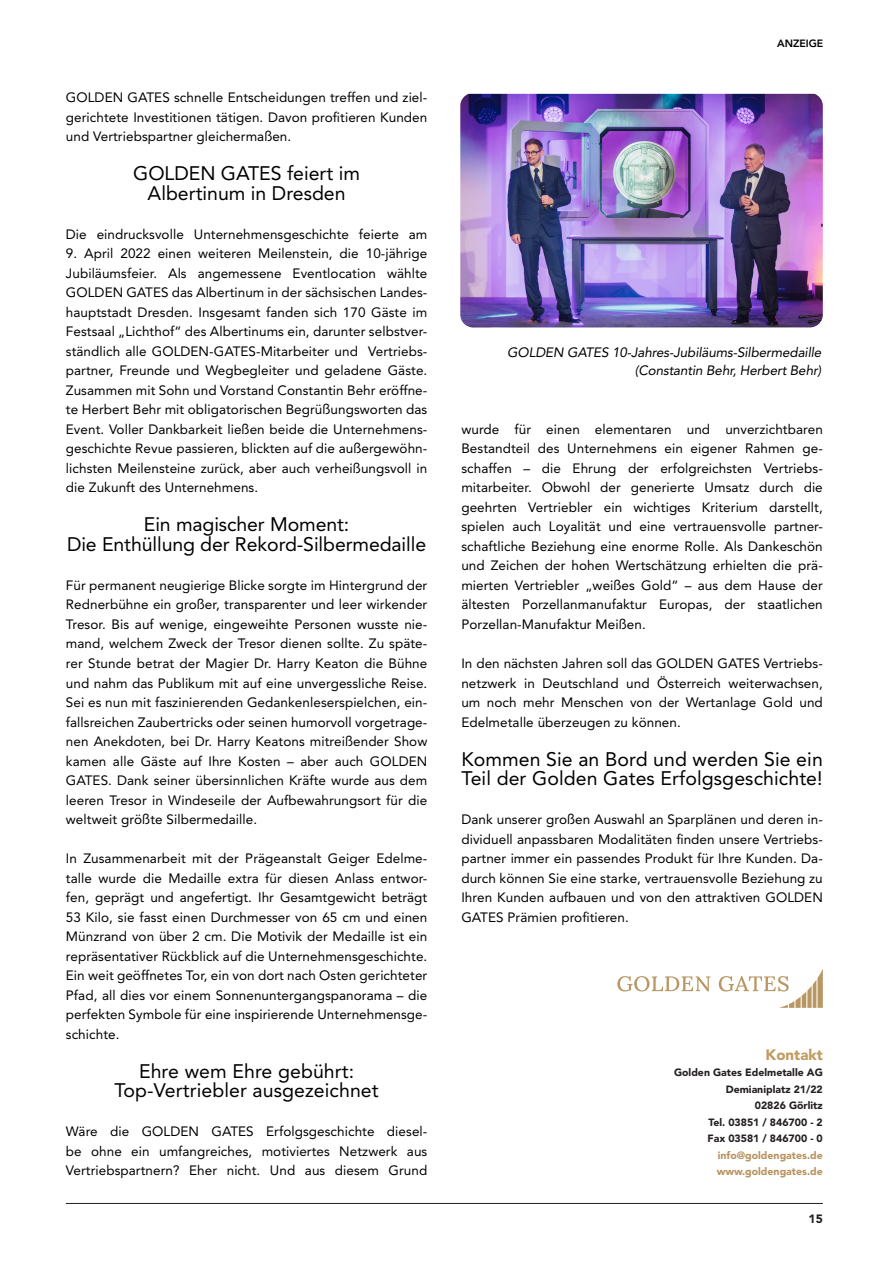
<style>
.page{position:relative;width:893px;height:1263px;background:#fff}
.page>*{position:absolute;margin:0;border:0;box-sizing:border-box;transform-origin:0 0}
.Fließtext_-_Standard{font:19.5px/19.5px "Avenir LT Std";color:#000001;text-align:center}
.t1{font:900 15px "Avenir LT Std";color:#c09a5e}
.Fließtext_-_Standard-2{font:13.5px/19.5px "Avenir LT Std";letter-spacing:.005em;color:#000001;text-align:justify}
.Fließtext_-_Standard-3{font:italic 13.5px "Avenir LT Std";letter-spacing:-.01em;color:#000001}
.t2{font:900 12px "Avenir LT Std";color:#231f20}
.t3{font:900 10.5px "Avenir LT Std";color:#231f20}
.t4{font:900 10.5px "Avenir LT Std";color:#b7935f}
.t5{font:800 10.5px "Avenir LT Std";color:#000001}
</style>
<div class="page">
<hr style="left:66px;top:1203px;width:757px;height:1px;background:#231f20">
<img style="left:460px;top:94px;width:363px;height:233px">
<svg style="left:617px;top:976px;width:93px;height:15px"></svg>
<svg style="left:719px;top:969px;width:104px;height:39px"></svg>
<p class="Fließtext_-_Standard-2" style="left:66px;top:88px;width:363px">GOLDEN GATES schnelle Entscheidungen treffen und ziel&shy;gerichtete Investitionen tätigen. Davon profitieren Kunden und Vertriebspartner gleichermaßen.</p>
<p class="Fließtext_-_Standard" style="left:133px;top:164px;width:228px">GOLDEN GATES feiert im</p>
<p class="Fließtext_-_Standard" style="left:148px;top:184px;width:199px">Albertinum in Dresden</p>
<p class="Fließtext_-_Standard-2" style="left:66px;top:225px;width:363px">Die eindrucksvolle Unternehmensgeschichte feierte am</p>
<p class="Fließtext_-_Standard-2" style="left:66px;top:244px;width:363px">9. April 2022 einen weiteren Meilenstein, die 10-jährige Jubiläumsfeier. Als angemessene Eventlocation wählte GOLDEN GATES das Albertinum in der sächsischen Landes&shy;hauptstadt Dresden. Insgesamt fanden sich 170 Gäste im Festsaal „Lichthof“ des Albertinums ein, darunter selbstver&shy;ständlich alle GOLDEN-GATES-Mitarbeiter und Vertriebs&shy;partner, Freunde und Wegbegleiter und geladene Gäste.<br>Zusammen mit Sohn und Vorstand Constantin Behr eröffne&shy;te Herbert Behr mit obligatorischen Begrüßungsworten das Event. Voller Dankbarkeit ließen beide die Unternehmens&shy;geschichte Revue passieren, blickten auf die außergewöhn&shy;lichsten Meilensteine zurück, aber auch verheißungsvoll in die Zukunft des Unternehmens.</p>
<p class="Fließtext_-_Standard" style="left:67px;top:515px;width:361px">Ein magischer Moment:<br>Die Enthüllung der Rekord-Silbermedaille</p>
<p class="Fließtext_-_Standard-2" style="left:66px;top:576px;width:363px">Für permanent neugierige Blicke sorgte im Hintergrund der Rednerbühne ein großer, transparenter und leer wirkender Tresor. Bis auf wenige, eingeweihte Personen wusste nie&shy;mand, welchem Zweck der Tresor dienen sollte. Zu späte&shy;rer Stunde betrat der Magier Dr. Harry Keaton die Bühne und nahm das Publikum mit auf eine unvergessliche Reise.<br>Sei es nun mit faszinierenden Gedankenleserspielchen, ein&shy;fallsreichen Zaubertricks oder seinen humorvoll vorgetrage&shy;nen Anekdoten, bei Dr. Harry Keatons mitreißender Show kamen alle Gäste auf Ihre Kosten – aber auch GOLDEN GATES. Dank seiner übersinnlichen Kräfte wurde aus dem leeren Tresor in Windeseile der Aufbewahrungsort für die weltweit größte Silbermedaille.</p>
<p class="Fließtext_-_Standard-2" style="left:66px;top:849px;width:363px">In Zusammenarbeit mit der Prägeanstalt Geiger Edelme&shy;talle wurde die Medaille extra für diesen Anlass entwor&shy;fen, geprägt und angefertigt. Ihr Gesamtgewicht beträgt 53 Kilo, sie fasst einen Durchmesser von 65 cm und einen Münzrand von über 2 cm. Die Motivik der Medaille ist ein repräsentativer Rückblick auf die Unternehmensgeschichte.<br>Ein weit geöffnetes Tor, ein von dort nach Osten gerichteter Pfad, all dies vor einem Sonnenuntergangspanorama – die perfekten Symbole für eine inspirierende Unternehmensge&shy;schichte.</p>
<p class="Fließtext_-_Standard" style="left:139px;top:1061px;width:217px">Ehre wem Ehre gebührt:</p>
<p class="Fließtext_-_Standard" style="left:114px;top:1081px;width:266px">Top-Vertriebler ausgezeichnet</p>
<p class="Fließtext_-_Standard-2" style="left:66px;top:1122px;width:363px">Wäre die GOLDEN GATES Erfolgsgeschichte diesel&shy;be ohne ein umfangreiches, motiviertes Netzwerk aus Vertriebspartnern? Eher nicht. Und aus diesem Grund</p>
<p class="t5" style="left:777px;top:37px;width:48px">ANZEIGE</p>
<p class="Fließtext_-_Standard-3" style="left:507px;top:345px;width:316px">GOLDEN GATES 10-Jahres-Jubiläums-Silbermedaille</p>
<p class="Fließtext_-_Standard-3" style="left:635px;top:363px;width:188px">(Constantin Behr, Herbert Behr)</p>
<p class="Fließtext_-_Standard-2" style="left:461px;top:420px;width:363px">wurde für einen elementaren und unverzichtbaren Bestandteil des Unternehmens ein eigener Rahmen ge&shy;schaffen – die Ehrung der erfolgreichsten Vertriebs&shy;mitarbeiter. Obwohl der generierte Umsatz durch die geehrten Vertriebler ein wichtiges Kriterium darstellt, spielen auch Loyalität und eine vertrauensvolle partner&shy;schaftliche Beziehung eine enorme Rolle. Als Dankeschön und Zeichen der hohen Wertschätzung erhielten die prä&shy;mierten Vertriebler „weißes Gold“ – aus dem Hause der ältesten Porzellanmanufaktur Europas, der staatlichen Porzellan-Manufaktur Meißen.</p>
<p class="Fließtext_-_Standard-2" style="left:461px;top:654px;width:363px">In den nächsten Jahren soll das GOLDEN GATES Vertriebs&shy;netzwerk in Deutschland und Österreich weiterwachsen, um noch mehr Menschen von der Wertanlage Gold und Edelmetalle überzeugen zu können.</p>
<p class="Fließtext_-_Standard" style="left:461px;top:749px;width:363px;text-align:left">Kommen Sie an Bord und werden Sie ein<br>Teil der Golden Gates Erfolgsgeschichte!</p>
<p class="Fließtext_-_Standard-2" style="left:461px;top:810px;width:363px">Dank unserer großen Auswahl an Sparplänen und deren in&shy;dividuell anpassbaren Modalitäten finden unsere Vertriebs&shy;partner immer ein passendes Produkt für Ihre Kunden. Da&shy;durch können Sie eine starke, vertrauensvolle Beziehung zu Ihren Kunden aufbauen und von den attraktiven GOLDEN GATES Prämien profitieren.</p>
<p class="t1" style="left:766px;top:1045px;width:59px">Kontakt</p>
<p class="t3" style="left:674px;top:1066px;width:150px">Golden Gates Edelmetalle AG</p>
<p class="t3" style="left:726px;top:1083px;width:99px">Demianiplatz 21/22</p>
<p class="t3" style="left:755px;top:1099px;width:70px">02826 Görlitz</p>
<p class="t3" style="left:709px;top:1116px;width:116px">Tel. 03851 / 846700 - 2</p>
<p class="t3" style="left:708px;top:1132px;width:117px">Fax 03581 / 846700 - 0</p>
<p class="t4" style="left:718px;top:1149px;width:107px">info@goldengates.de</p>
<p class="t4" style="left:717px;top:1165px;width:108px">www.goldengates.de</p>
<p class="t2" style="left:809px;top:1212px;width:16px">15</p>
</div>
